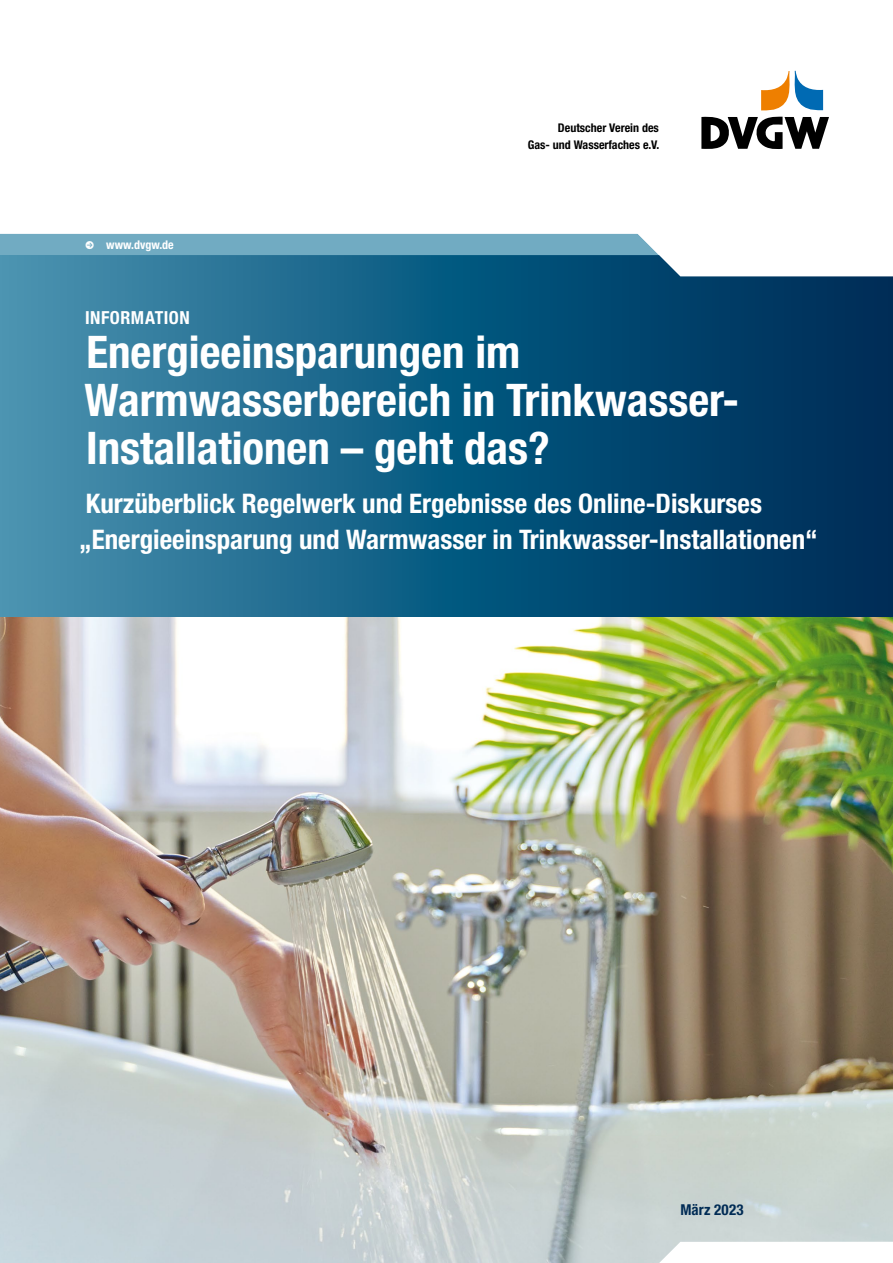
<style>
.page{position:relative;width:893px;height:1263px;background:#fff}
.page>*{position:absolute;margin:0;border:0;box-sizing:border-box;transform-origin:0 0}
.t1{font:700 condensed 45px/48px "Helvetica Neue LT Pro";color:#fff}
.t2{font:700 condensed 27px/36px "Helvetica Neue LT Pro";color:#fff}
.t3{font:700 condensed 18px "Helvetica Neue LT Pro";letter-spacing:.03em;color:#fff}
.t4{font:700 condensed 15px "Helvetica Neue LT Pro";letter-spacing:.015em;color:#002b55}
.t5{font:700 condensed 12px/17px "Helvetica Neue LT Pro";color:#000;text-align:right}
.t6{font:700 condensed 12px "Helvetica Neue LT Pro";color:#fff}
</style>
<div class="page">
<img style="left:0;top:617px;width:893px;height:646px">
<svg style="left:0;top:276px;width:893px;height:341px;background:#165d83"></svg>
<svg style="left:659px;top:1242px;width:234px;height:21px"></svg>
<svg style="left:0;top:233px;width:680px;height:43px;background:#4f8fab"></svg>
<svg style="left:701px;top:71px;width:128px;height:78px"></svg>
<p class="t6" style="left:85px;top:237px;width:90px">● www.dvgw.de</p>
<p class="t3" style="left:85px;top:307px;width:106px">INFORMATION</p>
<p class="t5" style="left:528px;top:119px;width:133px">Deutscher Verein des<br>Gas- und Wasserfaches e.V.</p>
<h1 class="t1" style="left:85px;top:329px;width:656px">Energieeinsparungen im<br>Warmwasserbereich in Trinkwasser-<br>Installationen – geht das?</h1>
<p class="t2" style="left:79px;top:486px;width:740px">Kurzüberblick Regelwerk und Ergebnisse des Online-Diskurses „Energieeinsparung und Warmwasser in Trinkwasser-Installationen“</p>
<p class="t4" style="left:680px;top:1201px;width:65px">März 2023</p>
</div>
